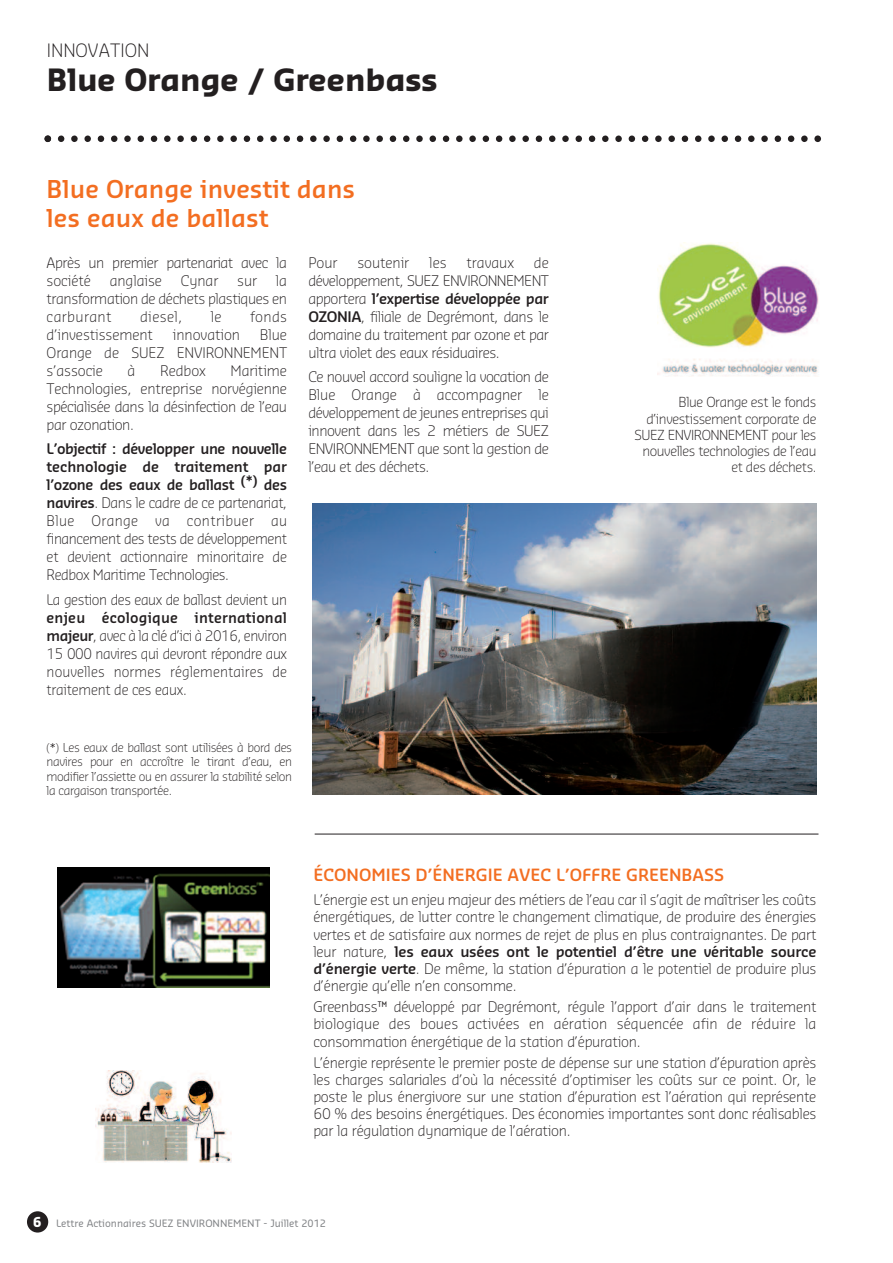
<style>
.page{position:relative;width:893px;height:1263px;background:#fff}
.page>*{position:absolute;margin:0;border:0;box-sizing:border-box;transform-origin:0 0}
.t1{font:700 30px "Sansa Pro";letter-spacing:-.005em;color:#231f20}
.t2{font:600 24px/28.8px "Sansa Pro";color:#f36e21}
.t3{font:300 18px "Sansa Pro";letter-spacing:.005em;color:#231f20}
.t4{font:600 16.5px "Sansa Pro";color:#f36e21}
.t5{font:300 14.25px/18px "Sansa Pro";letter-spacing:-.02em;color:#231f20;text-align:justify}
.t6{font:300 13.5px/16.2px "Sansa Pro";letter-spacing:-.03em;color:#231f20;text-align:right}
.t7{font:300 12px/14.4px "Sansa Pro";letter-spacing:-.03em;color:#231f20;text-align:justify}
.t8{font:9.9px "Sansa Pro";color:#808285}
.s1{font-weight:600}
.s2{font-weight:700;font-size:13.5px;color:#fff}
</style>
<div class="page">
<svg style="left:44px;top:135px;width:777px;height:7px"></svg>
<hr style="left:315px;top:834px;width:503px;height:1px;background:#231f20">
<div style="left:27px;top:1211px;width:21px;height:21px;background:#231f20;border-radius:50%"></div>
<img style="left:95px;top:1071px;width:136px;height:91px">
<img style="left:58px;top:867px;width:211px;height:120px">
<img style="left:312px;top:504px;width:504px;height:291px">
<img style="left:657px;top:243px;width:162px;height:133px">
<p class="t3" style="left:47px;top:44px;width:104px">INNOVATION</p>
<h1 class="t1" style="left:47px;top:68px;width:392px">Blue Orange / Greenbass</h1>
<h2 class="t2" style="left:47px;top:177px;width:310px">Blue Orange investit dans les eaux de ballast</h2>
<p class="t5" style="left:47px;top:255px;width:242px">Après un premier partenariat avec la société</p>
<p class="t5" style="left:110px;top:273px;width:54px">anglaise</p>
<p class="t5" style="left:181px;top:273px;width:39px">Cynar</p>
<p class="t5" style="left:237px;top:273px;width:21px">sur</p>
<p class="t5" style="left:47px;top:273px;width:242px;text-indent:229px">la transformation de déchets plastiques en carburant</p>
<p class="t5" style="left:140px;top:309px;width:44px">diesel,</p>
<p class="t5" style="left:211px;top:309px;width:12px">le</p>
<p class="t5" style="left:250px;top:309px;width:39px">fonds</p>
<p class="t5" style="left:47px;top:327px;width:108px">d’investissement</p>
<p class="t5" style="left:173px;top:327px;width:69px">innovation</p>
<p class="t5" style="left:47px;top:327px;width:242px;text-indent:213px">Blue Orange de SUEZ ENVIRONNEMENT s’associe</p>
<p class="t5" style="left:128px;top:363px;width:9px">à</p>
<p class="t5" style="left:160px;top:363px;width:47px">Redbox</p>
<p class="t5" style="left:47px;top:363px;width:242px;text-indent:184px">Maritime Technologies, entreprise norvégienne spécialisée dans la désinfection de l’eau par ozonation.</p>
<p class="t5" style="left:47px;top:441px;width:242px"><span class="s1">L’objectif : développer une nouvelle technologie de traitement par l’ozone des eaux de ballast </span><sup>(*)</sup> <span class="s1">des navires</span>. Dans le cadre de ce partenariat, Blue Orange va contribuer au financement des tests de développement et devient actionnaire minoritaire de Redbox Maritime Technologies.</p>
<p class="t5" style="left:47px;top:592px;width:242px">La gestion des eaux de ballast devient un</p>
<p class="t5" style="left:47px;top:610px;width:242px"><span class="s1">enjeu écologique international majeur</span>, avec à la clé d’ici à 2016, environ 15 000 navires qui devront répondre aux nouvelles normes réglementaires de traitement de ces eaux.</p>
<p class="t5" style="left:308px;top:255px;width:242px;text-indent:226px">de développement, SUEZ ENVIRONNEMENT apportera <span class="s1">l’expertise développée par OZONIA</span>, filiale de Degrémont, dans le domaine du traitement par ozone et par ultra violet des eaux résiduaires.</p>
<p class="t5" style="left:308px;top:369px;width:242px">Ce nouvel accord souligne la vocation de Blue Orange à accompagner le développement de jeunes entreprises qui innovent dans les 2 métiers de SUEZ ENVIRONNEMENT que sont la gestion de l’eau et des déchets.</p>
<p class="t5" style="left:308px;top:255px;width:31px">Pour</p>
<p class="t5" style="left:357px;top:255px;width:53px">soutenir</p>
<p class="t5" style="left:429px;top:255px;width:19px">les</p>
<p class="t5" style="left:467px;top:255px;width:49px">travaux</p>
<p class="t7" style="left:47px;top:741px;width:247px">(*) Les eaux de ballast sont utilisées à bord des navires pour en accroître le tirant d’eau, en modifier l’assiette ou en assurer la stabilité selon la cargaison transportée.</p>
<p class="t6" style="left:634px;top:395px;width:183px">Blue Orange est le fonds d’investissement corporate de<br>SUEZ ENVIRONNEMENT pour les nouvelles technologies de l’eau et des déchets.</p>
<p class="t4" style="left:313px;top:868px;width:412px">ÉCONOMIES D’ÉNERGIE AVEC L’OFFRE GREENBASS</p>
<p class="t5" style="left:313px;top:893px;width:505px;line-height:17.1px">L’énergie est un enjeu majeur des métiers de l’eau car il s’agit de maîtriser les coûts énergétiques, de lutter contre le changement climatique, de produire des énergies vertes et de satisfaire aux normes de rejet de plus en plus contraignantes. De part leur nature, <span class="s1">les eaux usées ont le potentiel d’être une véritable source d’énergie verte</span>. De même, la station d’épuration a le potentiel de produire plus d’énergie qu’elle n’en consomme.</p>
<p class="t5" style="left:313px;top:1000px;width:505px;line-height:17.1px">Greenbass™ développé par Degrémont, régule l’apport d’air dans le traitement biologique des boues activées en aération séquencée afin de réduire la consommation énergétique de la station d’épuration.</p>
<p class="t5" style="left:313px;top:1055px;width:505px;line-height:17.1px">L’énergie représente le premier poste de dépense sur une station d’épuration après les charges salariales d’où la nécessité d’optimiser les coûts sur ce point. Or, le poste le plus énergivore sur une station d’épuration est l’aération qui représente 60 % des besoins énergétiques. Des économies importantes sont donc réalisables par la régulation dynamique de l’aération.</p>
<p class="t8" style="left:33px;top:1219px;width:294px"><span class="s2">6</span> Lettre Actionnaires SUEZ ENVIRONNEMENT - Juillet 2012</p>
</div>
